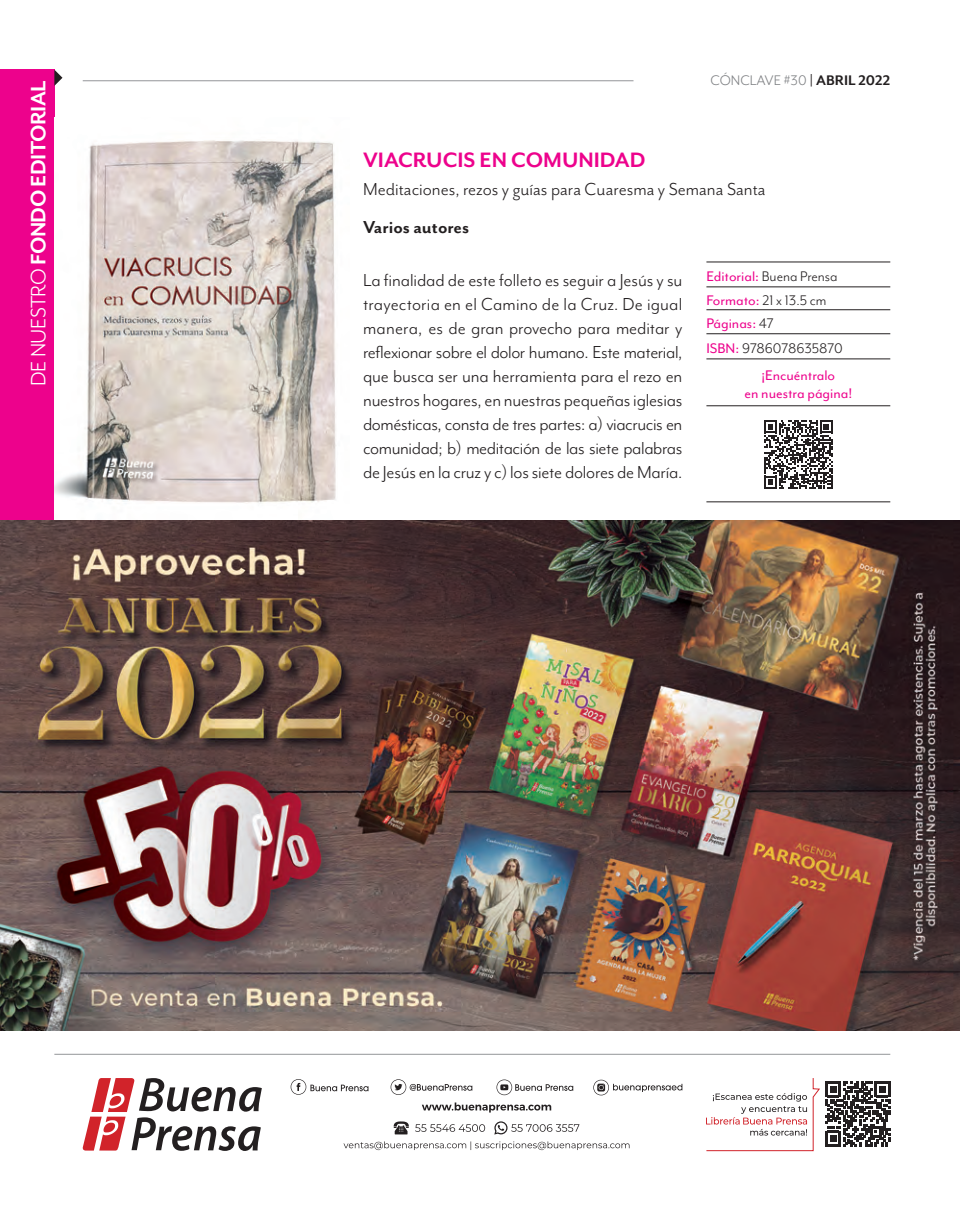
<style>
.page{position:relative;width:960px;height:1214px;background:#fff}
.page>*{position:absolute;margin:0;border:0;box-sizing:border-box;transform-origin:0 0}
.t1{font:700 24px "Mr Eaves San OT";letter-spacing:-.02em;color:#fff}
.t2{font:700 24px "Mr Eaves San OT";color:#ed028c}
.t3{font:20px/24px "Mr Eaves Mod OT";letter-spacing:-.01em;color:#231f20;text-align:justify}
.t4{font:20px "Mr Eaves San OT";color:#231f20}
.t5{font:700 20px "Mr Eaves San OT";color:#231f20}
.t6{font:16px "Mr Eaves Mod OT";color:#231f20}
.t7{font:16px/18px "Mr Eaves Mod OT";color:#ed028c;text-align:center}
.t8{font:16px "Mr Eaves Mod OT";color:#808285}
.s1{font-weight:400}
.s2{font-weight:700;color:#231f20}
.s3{color:#ed028c}
.s4{color:#231f20}
</style>
<div class="page">
<div style="left:0;top:70px;width:54px;height:479px;background:#ed028c"></div>
<svg style="left:54px;top:70px;width:8px;height:16px"></svg>
<hr style="left:83px;top:80px;width:550px;height:1px;background:#939598">
<svg style="left:82px;top:1078px;width:180px;height:73px"></svg>
<hr style="left:54px;top:1054px;width:835px;height:1px;background:#939598">
<svg style="left:706px;top:1078px;width:183px;height:73px"></svg>
<svg style="left:290px;top:1079px;width:78px;height:15px"></svg>
<svg style="left:390px;top:1079px;width:82px;height:16px"></svg>
<svg style="left:496px;top:1079px;width:77px;height:16px"></svg>
<svg style="left:593px;top:1079px;width:89px;height:16px"></svg>
<svg style="left:422px;top:1102px;width:129px;height:10px"></svg>
<svg style="left:343px;top:1141px;width:286px;height:9px"></svg>
<svg style="left:393px;top:1121px;width:15px;height:13px"></svg>
<svg style="left:494px;top:1121px;width:85px;height:13px"></svg>
<svg style="left:415px;top:1124px;width:70px;height:7px"></svg>
<img style="left:54px;top:140px;width:282px;height:363px">
<hr style="left:706px;top:262px;width:183px;height:1px;background:#231f20">
<hr style="left:706px;top:358px;width:183px;height:1px;background:#231f20">
<hr style="left:706px;top:405px;width:183px;height:1px;background:#231f20">
<hr style="left:706px;top:501px;width:183px;height:1px;background:#231f20">
<hr style="left:706px;top:286px;width:183px;height:1px;background:#231f20">
<hr style="left:706px;top:309px;width:183px;height:1px;background:#231f20">
<hr style="left:706px;top:333px;width:183px;height:1px;background:#231f20">
<svg style="left:764px;top:420px;width:68px;height:69px"></svg>
<img style="left:0;top:520px;width:959px;height:511px">
<p class="t1" style="left:25px;top:386px;width:307px;rotate:-90deg"><span class="s1">DE NUESTRO</span> FONDO EDITORIAL</p>
<p class="t8" style="left:710px;top:72px;width:181px">CÓNCLAVE #30 <span class="s2">| ABRIL 2022</span></p>
<p class="t2" style="left:363px;top:146px;width:284px">VIACRUCIS EN COMUNIDAD</p>
<p class="t4" style="left:363px;top:178px;width:404px">Meditaciones, rezos y guías para Cuaresma y Semana Santa</p>
<p class="t5" style="left:363px;top:216px;width:108px">Varios autores</p>
<p class="t3" style="left:363px;top:268px;width:321px">La finalidad de este folleto es seguir a Jesús y su trayectoria en el Camino de la Cruz. De igual manera, es de gran provecho para meditar y reflexionar sobre el dolor humano. Este material, que busca ser una herramienta para el rezo en nuestros hogares, en nuestras pequeñas iglesias domésticas, consta de tres partes: a) viacrucis en comunidad; b) meditación de las siete palabras de Jesús en la cruz y c) los siete dolores de María.</p>
<p class="t6" style="left:706px;top:267px;width:133px"><span class="s3">Editorial:</span> Buena Prensa</p>
<p class="t6" style="left:706px;top:291px;width:121px"><span class="s3">Formato:</span> 21 x 13.5 cm</p>
<p class="t7" style="left:706px;top:314px;width:69px">Páginas: <span class="s4">47</span></p>
<p class="t6" style="left:706px;top:339px;width:138px"><span class="s3">ISBN:</span> 9786078635870</p>
<p class="t7" style="left:744px;top:366px;width:109px">¡Encuéntralo<br>en nuestra página!</p>
</div>
